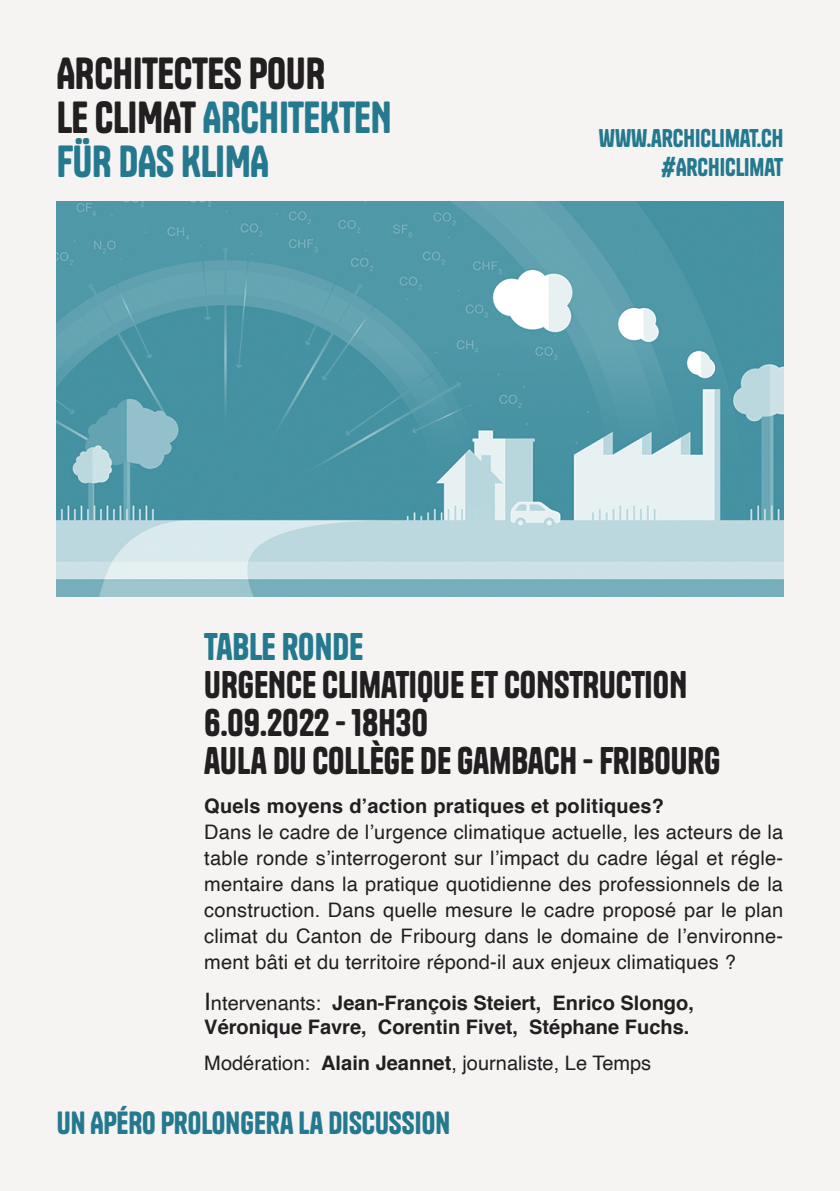
<style>
.page{position:relative;width:840px;height:1191px;background:#fff}
.page>*{position:absolute;margin:0;border:0;box-sizing:border-box;transform-origin:0 0}
.t1{font:42px/44px "Tanker";letter-spacing:-.005em;color:#231f20}
.t2{font:36px/38px "Tanker";color:#231f20}
.t3{font:36px "Tanker";letter-spacing:-.005em;color:#25798f}
.t4{font:30px "Tanker";color:#25798f}
.t5{font:24px/28.8px "Tanker";color:#25798f;text-align:right}
.t6{font:20px/26px "Helvetica";letter-spacing:.01em;color:#231f20;text-align:justify}
.t7{font:700 20px/24px "Helvetica";color:#231f20}
.s1{color:#25798f}
.s2{font-weight:400;font-size:24px}
.s3{font-weight:400}
.s4{font-weight:700}
</style>
<div class="page">
<div style="left:0;top:0;width:839px;height:1191px;background:#f5f4f3"></div>
<img style="left:57px;top:201px;width:725px;height:396px">
<h1 class="t1" style="left:57px;top:51px;width:336px">ARCHITECTES POUR<br>LE CLIMAT <span class="s1">ARCHITEKTEN<br>FÜR DAS KLIMA</span></h1>
<p class="t5" style="left:598px;top:124px;width:186px">WWW.ARCHICLIMAT.CH #ARCHICLIMAT</p>
<h2 class="t3" style="left:204px;top:624px;width:160px">TABLE RONDE</h2>
<h2 class="t2" style="left:204px;top:665px;width:517px">URGENCE CLIMATIQUE ET CONSTRUCTION<br>6.09.2022 - 18H30<br>AULA DU COLLÈGE DE GAMBACH - FRIBOURG</h2>
<p class="t7" style="left:204px;top:794px;width:461px">Quels moyens d’action pratiques et politiques?</p>
<p class="t6" style="left:204px;top:820px;width:580px">Dans le cadre de l’urgence climatique actuelle, les acteurs de la table ronde s’interrogeront sur l’impact du cadre légal et régle&shy;mentaire dans la pratique quotidienne des professionnels de la construction. Dans quelle mesure le cadre proposé par le plan climat du Canton de Fribourg dans le domaine de l’environne&shy;ment bâti et du territoire répond-il aux enjeux climatiques ?</p>
<p class="t7" style="left:204px;top:991px;width:491px"><span class="s2">I</span><span class="s3">ntervenants:</span> Jean-François Steiert, Enrico Slongo,<br>Véronique Favre, Corentin Fivet, Stéphane Fuchs.</p>
<p class="t6" style="left:204px;top:1050px;width:448px">Modération: <span class="s4">Alain Jeannet</span>, journaliste, Le Temps</p>
<h3 class="t4" style="left:57px;top:1104px;width:394px">UN APÉRO PROLONGERA LA DISCUSSION</h3>
</div>
